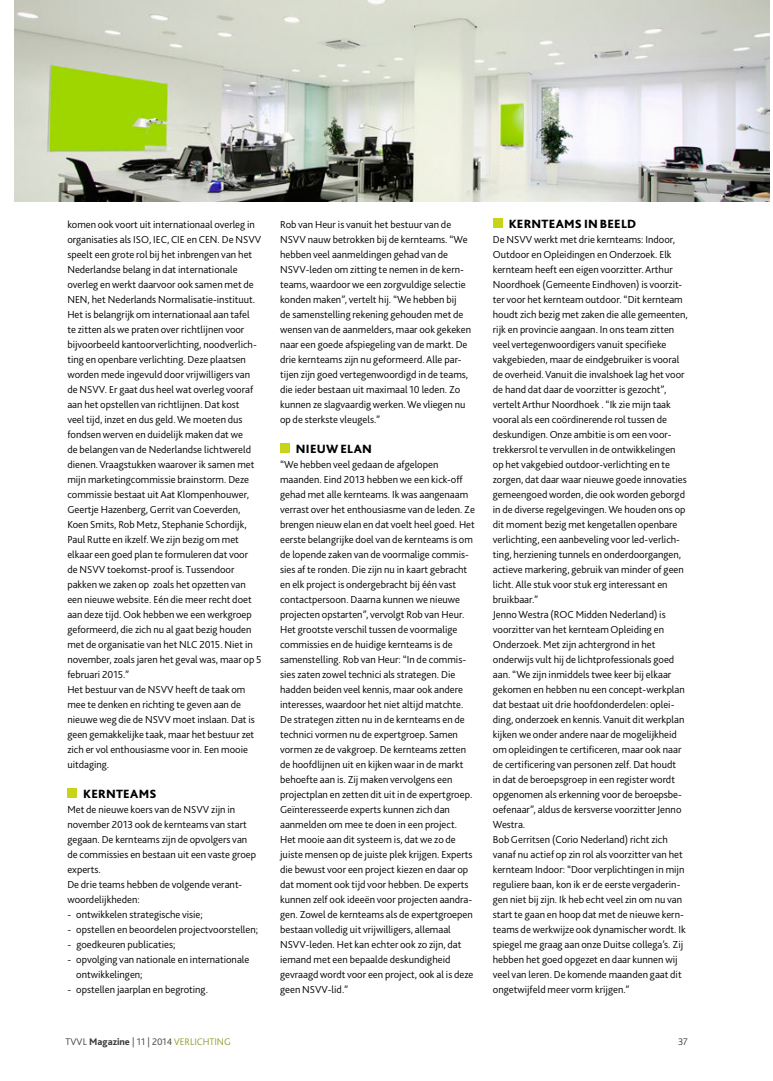
<style>
.page{position:relative;width:773px;height:1081px;background:#fff}
.page>*{position:absolute;margin:0;border:0;box-sizing:border-box;transform-origin:0 0}
.t1{font:800 12.5px "Bliss 2";letter-spacing:.02em;color:#000}
.t2{font:300 10.62px/15px "Bliss 2";color:#000}
.t3{font:300 10px "Bliss 2";color:#3c3c3b}
.s1{font-weight:800}
.s2{color:#919c26}
</style>
<div class="page">
<div style="left:67px;top:788px;width:10px;height:10px;background:#c8d419"></div>
<div style="left:280px;top:443px;width:9px;height:10px;background:#c8d419"></div>
<div style="left:493px;top:218px;width:9px;height:10px;background:#c8d419"></div>
<img style="left:14px;top:1px;width:755px;height:200px">
<p class="t2" style="left:67px;top:217px;width:196px">komen ook voort uit internationaal overleg in organisaties als ISO, IEC, CIE en CEN. De NSVV speelt een grote rol bij het inbrengen van het Nederlandse belang in dat internationale overleg en werkt daarvoor ook samen met de NEN, het Nederlands Normalisatie-instituut.<br>Het is belangrijk om internationaal aan tafel<br>te zitten als we praten over richtlijnen voor bijvoorbeeld kantoorverlichting, noodverlich&shy;ting en openbare verlichting. Deze plaatsen worden mede ingevuld door vrijwilligers van de NSVV. Er gaat dus heel wat overleg vooraf aan het opstellen van richtlijnen. Dat kost<br>veel tijd, inzet en dus geld. We moeten dus fondsen werven en duidelijk maken dat we<br>de belangen van de Nederlandse lichtwereld dienen. Vraagstukken waarover ik samen met mijn marketingcommissie brainstorm. Deze commissie bestaat uit Aat Klompenhouwer, Geertje Hazenberg, Gerrit van Coeverden, Koen Smits, Rob Metz, Stephanie Schordijk, Paul Rutte en ikzelf. We zijn bezig om met elkaar een goed plan te formuleren dat voor<br>de NSVV toekomst-proof is. Tussendoor pakken we zaken op zoals het opzetten van een nieuwe website. Eén die meer recht doet aan deze tijd. Ook hebben we een werkgroep geformeerd, die zich nu al gaat bezig houden met de organisatie van het NLC 2015. Niet in november, zoals jaren het geval was, maar op 5 februari 2015.”<br>Het bestuur van de NSVV heeft de taak om mee te denken en richting te geven aan de nieuwe weg die de NSVV moet inslaan. Dat is geen gemakkelijke taak, maar het bestuur zet zich er vol enthousiasme voor in. Een mooie uitdaging.</p>
<p class="t1" style="left:83px;top:789px;width:75px">KERNTEAMS</p>
<p class="t2" style="left:67px;top:802px;width:190px">Met de nieuwe koers van de NSVV zijn in november 2013 ook de kernteams van start gegaan. De kernteams zijn de opvolgers van de commissies en bestaan uit een vaste groep experts.<br>De drie teams hebben de volgende verant&shy;woordelijkheden:</p>
<p class="t2" style="left:67px;top:907px;width:137px">- ontwikkelen strategische visie;</p>
<p class="t2" style="left:67px;top:922px;width:192px">- opstellen en beoordelen projectvoorstellen;</p>
<p class="t2" style="left:67px;top:937px;width:109px">- goedkeuren publicaties;</p>
<p class="t2" style="left:76px;top:952px;width:175px;text-indent:-9px">- opvolging van nationale en internationale ontwikkelingen;</p>
<p class="t2" style="left:67px;top:982px;width:142px">- opstellen jaarplan en begroting.</p>
<p class="t2" style="left:280px;top:217px;width:192px">Rob van Heur is vanuit het bestuur van de NSVV nauw betrokken bij de kernteams. “We hebben veel aanmeldingen gehad van de NSVV-leden om zitting te nemen in de kern&shy;teams, waardoor we een zorgvuldige selectie konden maken”, vertelt hij. “We hebben bij<br>de samenstelling rekening gehouden met de wensen van de aanmelders, maar ook gekeken naar een goede afspiegeling van de markt. De drie kernteams zijn nu geformeerd. Alle par&shy;tijen zijn goed vertegenwoordigd in de teams, die ieder bestaan uit maximaal 10 leden. Zo kunnen ze slagvaardig werken. We vliegen nu op de sterkste vleugels.”</p>
<p class="t1" style="left:296px;top:444px;width:77px">NIEUW ELAN</p>
<p class="t2" style="left:280px;top:457px;width:196px">“We hebben veel gedaan de afgelopen maanden. Eind 2013 hebben we een kick-off gehad met alle kernteams. Ik was aangenaam verrast over het enthousiasme van de leden. Ze brengen nieuw elan en dat voelt heel goed. Het eerste belangrijke doel van de kernteams is om de lopende zaken van de voormalige commis&shy;sies af te ronden. Die zijn nu in kaart gebracht en elk project is ondergebracht bij één vast contactpersoon. Daarna kunnen we nieuwe projecten opstarten”, vervolgt Rob van Heur.<br>Het grootste verschil tussen de voormalige commissies en de huidige kernteams is de samenstelling. Rob van Heur: “In de commis&shy;sies zaten zowel technici als strategen. Die hadden beiden veel kennis, maar ook andere interesses, waardoor het niet altijd matchte.<br>De strategen zitten nu in de kernteams en de technici vormen nu de expertgroep. Samen vormen ze de vakgroep. De kernteams zetten de hoofdlijnen uit en kijken waar in de markt behoefte aan is. Zij maken vervolgens een projectplan en zetten dit uit in de expertgroep.<br>Geïnteresseerde experts kunnen zich dan aanmelden om mee te doen in een project.<br>Het mooie aan dit systeem is, dat we zo de juiste mensen op de juiste plek krijgen. Experts die bewust voor een project kiezen en daar op dat moment ook tijd voor hebben. De experts kunnen zelf ook ideeën voor projecten aandra&shy;gen. Zowel de kernteams als de expertgroepen bestaan volledig uit vrijwilligers, allemaal NSVV-leden. Het kan echter ook zo zijn, dat iemand met een bepaalde deskundigheid gevraagd wordt voor een project, ook al is deze geen NSVV-lid.”</p>
<p class="t1" style="left:508px;top:219px;width:129px">KERNTEAMS IN BEELD</p>
<p class="t2" style="left:493px;top:232px;width:196px">De NSVV werkt met drie kernteams: Indoor, Outdoor en Opleidingen en Onderzoek. Elk kernteam heeft een eigen voorzitter. Arthur Noordhoek (Gemeente Eindhoven) is voorzit&shy;ter voor het kernteam outdoor. “Dit kernteam houdt zich bezig met zaken die alle gemeenten, rijk en provincie aangaan. In ons team zitten veel vertegenwoordigers vanuit specifieke vakgebieden, maar de eindgebruiker is vooral de overheid. Vanuit die invalshoek lag het voor de hand dat daar de voorzitter is gezocht”, vertelt Arthur Noordhoek . “Ik zie mijn taak vooral als een coördinerende rol tussen de deskundigen. Onze ambitie is om een voor&shy;trekkersrol te vervullen in de ontwikkelingen op het vakgebied outdoor-verlichting en te zorgen, dat daar waar nieuwe goede innovaties gemeengoed worden, die ook worden geborgd in de diverse regelgevingen. We houden ons op dit moment bezig met kengetallen openbare verlichting, een aanbeveling voor led-verlich&shy;ting, herziening tunnels en onderdoorgangen, actieve markering, gebruik van minder of geen licht. Alle stuk voor stuk erg interessant en bruikbaar.”<br>Jenno Westra (ROC Midden Nederland) is voorzitter van het kernteam Opleiding en Onderzoek. Met zijn achtergrond in het onderwijs vult hij de lichtprofessionals goed aan. “We zijn inmiddels twee keer bij elkaar gekomen en hebben nu een concept-werkplan dat bestaat uit drie hoofdonderdelen: oplei&shy;ding, onderzoek en kennis. Vanuit dit werkplan kijken we onder andere naar de mogelijkheid om opleidingen te certificeren, maar ook naar de certificering van personen zelf. Dat houdt<br>in dat de beroepsgroep in een register wordt opgenomen als erkenning voor de beroepsbe&shy;oefenaar”, aldus de kersverse voorzitter Jenno Westra.<br>Bob Gerritsen (Corio Nederland) richt zich vanaf nu actief op zin rol als voorzitter van het kernteam Indoor: “Door verplichtingen in mijn reguliere baan, kon ik er de eerste vergaderin&shy;gen niet bij zijn. Ik heb echt veel zin om nu van start te gaan en hoop dat met de nieuwe kern&shy;teams de werkwijze ook dynamischer wordt. Ik spiegel me graag aan onze Duitse collega’s. Zij hebben het goed opgezet en daar kunnen wij veel van leren. De komende maanden gaat dit ongetwijfeld meer vorm krijgen.”</p>
<p class="t3" style="left:66px;top:1037px;width:167px">TVVL <span class="s1">Magazine</span> | 11 | 2014 <span class="s2">VERLICHTING</span></p>
<p class="t3" style="left:678px;top:1037px;width:11px">37</p>
</div>
